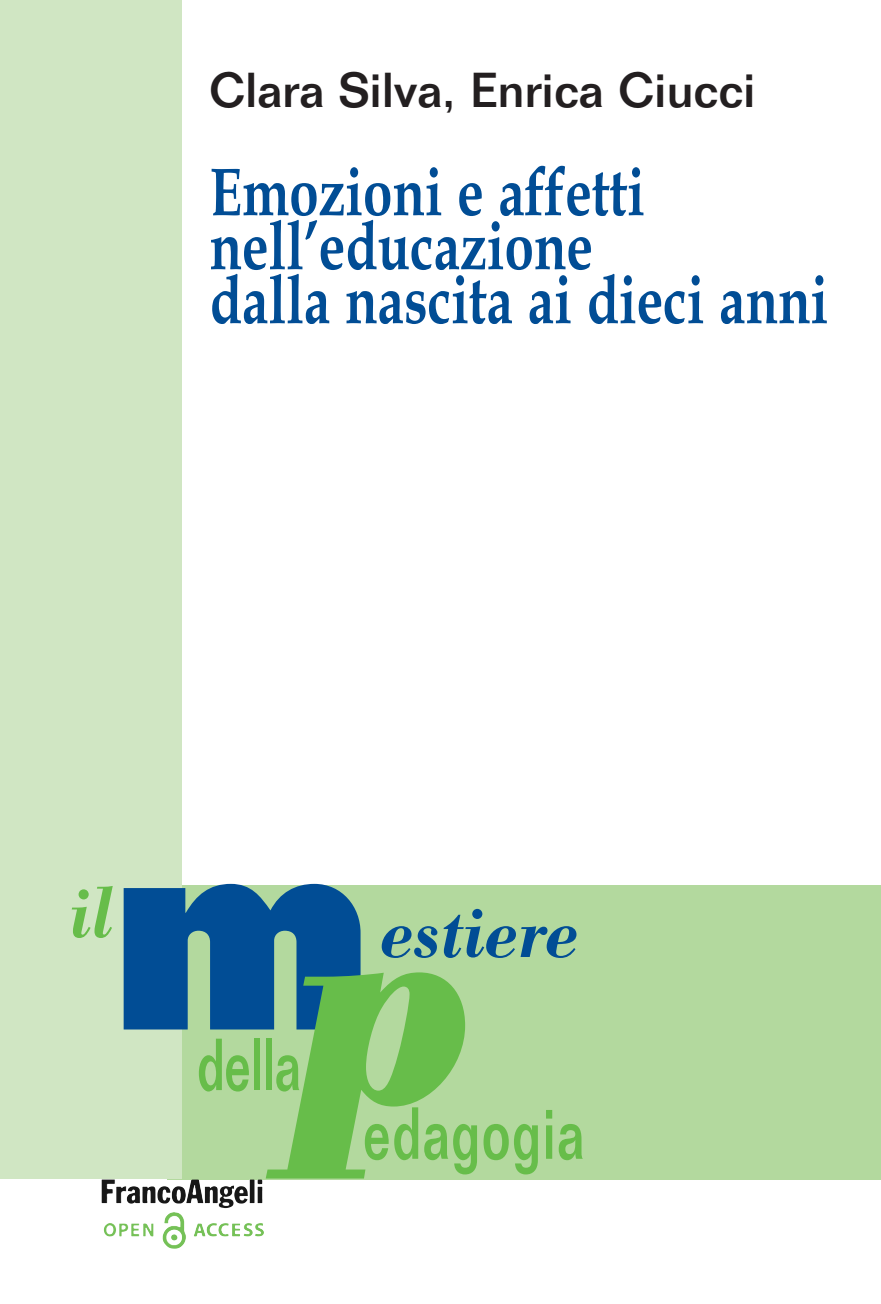
<style>
.page{position:relative;width:881px;height:1304px;background:#fff}
.page>*{position:absolute;margin:0;border:0;box-sizing:border-box;transform-origin:0 0}
.t1{font:800 260px "Folio";color:#014d95}
.t2{font:italic 600 76px "Bodoni Ant T";color:#014d95}
.t3{font:italic 600 76px "Bodoni Ant T";color:#67bd4a}
.t4{font:500 72px "Folio";letter-spacing:.02em;color:#67bd4a;scale:.73 1}
.t5{font:500 72px "Folio";letter-spacing:.02em;color:#67bd4a;scale:.7 1}
.t6{font:700 68px/54px "Book Antiqua";color:#014d95;scale:.78 1}
.t7{font:500 48px "Folio";color:#231f20}
.s1{font-family:"Bodoni Ant T";font-weight:700;font-style:italic;font-size:300px;color:#67bd4a}
</style>
<div class="page">
<div style="left:167px;top:3px;width:713px;height:1176px;background:#b3d99e"></div>
<div style="left:0;top:0;width:880px;height:885px;background:#fff"></div>
<div style="left:0;top:0;width:182px;height:1179px;background:#d0e6c3"></div>
<img style="left:102px;top:1180px;width:33px;height:23px">
<img style="left:119px;top:1223px;width:30px;height:13px">
<p class="t7" style="left:209px;top:73px;width:547px">Clara Silva, Enrica Ciucci</p>
<p class="t6" style="left:209px;top:165px;width:794px">Emozioni e affetti nell’educazione<br>dalla nascita ai dieci anni</p>
<p class="t3" style="left:69px;top:867px;width:45px">il</p>
<h1 class="t1" style="left:112px;top:844px;width:363px">m<span class="s1">p</span></h1>
<p class="t2" style="left:380px;top:886px;width:200px">estiere</p>
<p class="t5" style="left:197px;top:1039px;width:150px">della</p>
<p class="t4" style="left:362px;top:1107px;width:305px">edagogia</p>
</div>
